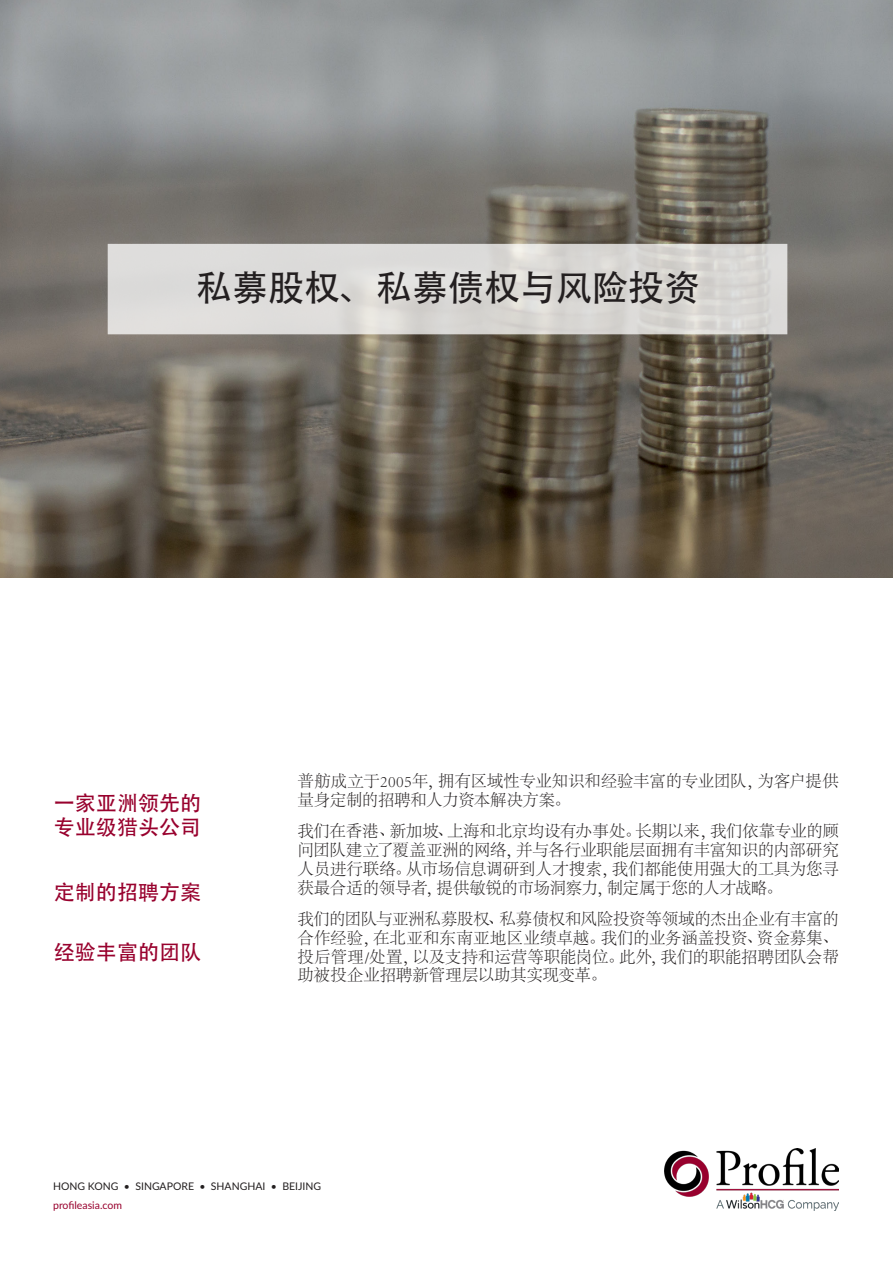
<style>
.page{position:relative;width:893px;height:1263px;background:#fff}
.page>*{position:absolute;margin:0;border:0;box-sizing:border-box;transform-origin:0 0}
.t1{font:36px "Adobe Heiti Std";color:#231f20}
.t2{font:21px/24px "Adobe Heiti Std";color:#98012d}
.Paragraph_Style4{font:300 16.5px/18.8px "Adobe Song Std";letter-spacing:-.015em;color:#231f20;text-align:justify}
.t3{font:10.5px "Lato Latin";color:#231f20}
.t4{font:10.5px "Lato Latin";color:#98012d}
</style>
<div class="page">
<img style="left:0;top:0;width:893px;height:578px">
<div style="left:108px;top:244px;width:679px;height:90px;background:linear-gradient(to right,#dfdedd,#d7d5d1);border:3px solid #fff"></div>
<img style="left:664px;top:1149px;width:175px;height:61px">
<h1 class="t1" style="left:196px;top:266px;width:505px">私募股权、私募债权与风险投资</h1>
<p class="t2" style="left:54px;top:792px;width:148px">一家亚洲领先的专业级猎头公司</p>
<p class="t2" style="left:54px;top:881px;width:148px">定制的招聘方案</p>
<p class="t2" style="left:54px;top:941px;width:148px">经验丰富的团队</p>
<p class="Paragraph_Style4" style="left:297px;top:772px;width:543px">普舫成立于2005年，拥有区域性专业知识和经验丰富的专业团队，为客户提供量身定制的招聘和人力资本解决方案。</p>
<p class="Paragraph_Style4" style="left:297px;top:823px;width:543px">我们在香港、新加坡、上海和北京均设有办事处。长期以来，我们依靠专业的顾问团队建立了覆盖亚洲的网络，并与各行业职能层面拥有丰富知识的内部研究人员进行联络。从市场信息调研到人才搜索，我们都能使用强大的工具为您寻获最合适的领导者，提供敏锐的市场洞察力，制定属于您的人才战略。</p>
<p class="Paragraph_Style4" style="left:297px;top:910px;width:543px">我们的团队与亚洲私募股权、私募债权和风险投资等领域的杰出企业有丰富的合作经验，在北亚和东南亚地区业绩卓越。我们的业务涵盖投资、资金募集、投后管理/处置，以及支持和运营等职能岗位。此外，我们的职能招聘团队会帮助被投企业招聘新管理层以助其实现变革。</p>
<p class="t3" style="left:53px;top:1180px;width:269px">HONG KONG • SINGAPORE • SHANGHAI • BEIJING</p>
<p class="t4" style="left:53px;top:1199px;width:70px">profileasia.com</p>
</div>
